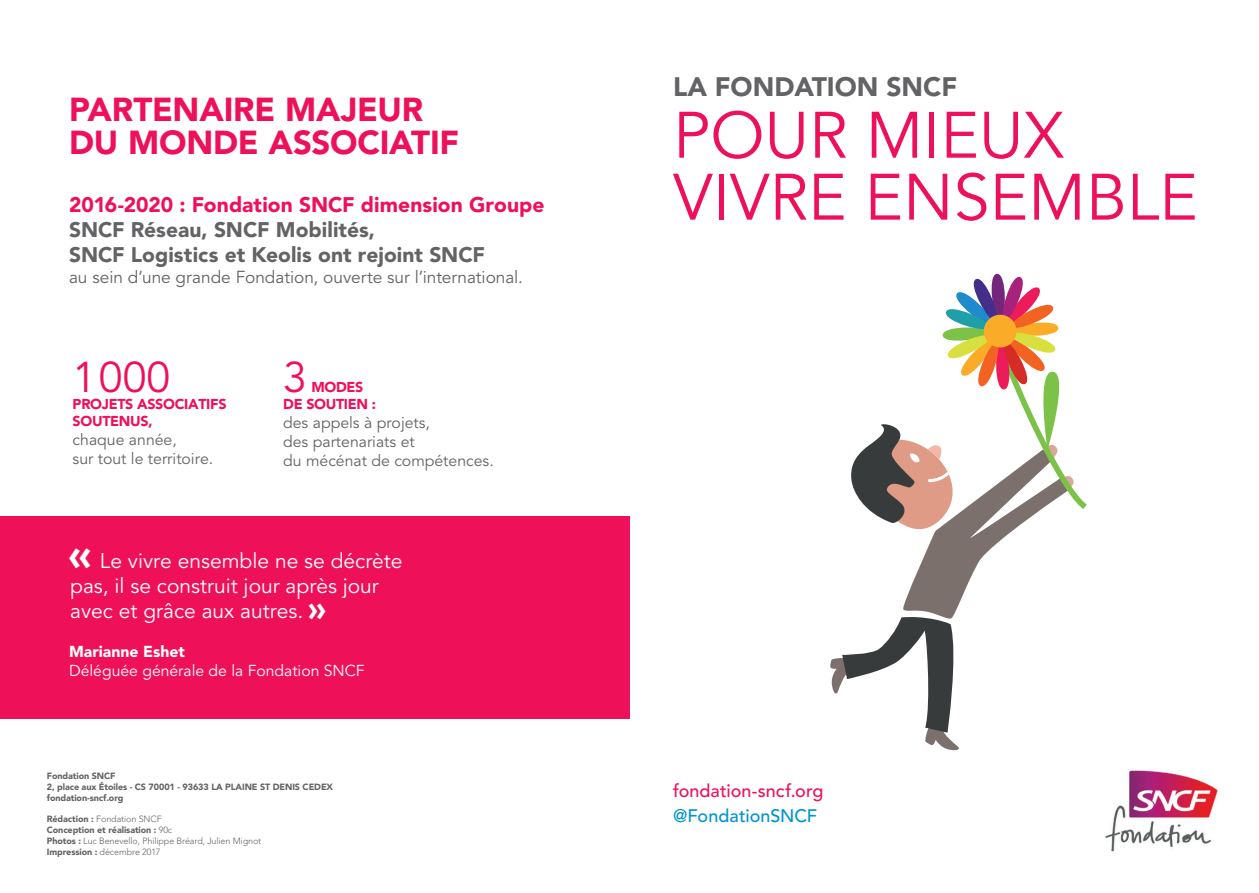
<style>
.page{position:relative;width:1259px;height:893px;background:#fff}
.page>*{position:absolute;margin:0;border:0;box-sizing:border-box;transform-origin:0 0}
.t1{font:64.95px/61.9px "Avenir LT Std";color:#ee1059}
.t2{font:900 42.9px "Avenir LT Std";color:#fff}
.t3{font:42.75px "Avenir LT Std";color:#ee1059}
.t4{font:900 33.75px "Avenir LT Std";color:#fff}
.t5{font:900 33px/33px "Avenir LT Std";letter-spacing:-.005em;color:#ee1059}
.t6{font:900 26.55px "Avenir LT Std";color:#636366}
.t7{font:21px/25.2px "Avenir LT Std";color:#fff}
.t8{font:900 21px/25.2px "Avenir LT Std";color:#636366}
.t9{font:900 21px "Avenir LT Std";color:#ee1059}
.t10{font:500 18px "Avenir LT Std";letter-spacing:.005em;color:#ee1059}
.t11{font:500 18px "Avenir LT Std";letter-spacing:-.005em;color:#0093d0}
.t12{font:17.25px "Avenir LT Std";color:#636366}
.t13{font:15.9px/19px "Avenir LT Std";color:#636366}
.t14{font:15.75px "Avenir LT Std";color:#fff}
.t15{font:900 15.75px "Avenir LT Std";color:#fff}
.t16{font:900 14.25px/17.1px "Avenir LT Std";letter-spacing:-.02em;color:#ee1059}
.t17{font:300 9px/10.8px "Avenir LT Std";letter-spacing:-.01em;color:#636366}
.t18{font:900 9px/10.8px "Avenir LT Std";letter-spacing:-.01em;color:#636366}
.s1{font-weight:900}
</style>
<div class="page">
<div style="left:0;top:516px;width:629px;height:202px;background:#ee1059"></div>
<svg style="left:830px;top:273px;width:256px;height:478px"></svg>
<img style="left:1105px;top:770px;width:113px;height:81px">
<h3 class="t5" style="left:69px;top:93px;width:391px">PARTENAIRE MAJEUR<br>DU MONDE ASSOCIATIF</h3>
<h3 class="t9" style="left:69px;top:192px;width:477px">2016-2020 : Fondation SNCF dimension Groupe</h3>
<h3 class="t8" style="left:69px;top:217px;width:417px">SNCF Réseau, SNCF Mobilités,<br>SNCF Logistics et Keolis ont rejoint SNCF</h3>
<h3 class="t12" style="left:69px;top:267px;width:455px">au sein d’une grande Fondation, ouverte sur l’international.</h3>
<h3 class="t3" style="left:73px;top:352px;width:99px">1000</h3>
<h3 class="t16" style="left:73px;top:395px;width:155px">PROJETS ASSOCIATIFS<br>SOUTENUS,</h3>
<h3 class="t13" style="left:73px;top:430px;width:142px">chaque année,<br>sur tout le territoire.</h3>
<h3 class="t3" style="left:283px;top:352px;width:25px">3</h3>
<h3 class="t16" style="left:283px;top:378px;width:94px;text-indent:28px">MODES<br>DE SOUTIEN :</h3>
<h3 class="t13" style="left:283px;top:413px;width:212px">des appels à projets,<br>des partenariats et<br>du mécénat de compétences.</h3>
<h2 class="t2" style="left:68px;top:528px;width:25px">«</h2>
<h3 class="t7" style="left:70px;top:548px;width:334px;text-indent:30px">Le vivre ensemble ne se décrète pas, il se construit jour après jour avec et grâce aux autres.</h3>
<h3 class="t4" style="left:326px;top:636px;width:20px;rotate:-180deg">«</h3>
<h3 class="t15" style="left:69px;top:642px;width:117px">Marianne Eshet</h3>
<h3 class="t14" style="left:69px;top:662px;width:297px">Déléguée générale de la Fondation SNCF</h3>
<p class="t18" style="left:47px;top:770px;width:288px">Fondation SNCF<br>2, place aux Étoiles - CS 70001 - 93633 LA PLAINE ST DENIS CEDEX fondation-sncf.org</p>
<p class="t17" style="left:47px;top:814px;width:216px"><span class="s1">Rédaction :</span> Fondation SNCF<br><span class="s1">Conception et réalisation :</span> 90c<br><span class="s1">Photos :</span> Luc Benevello, Philippe Bréard, Julien Mignot <span class="s1">Impression :</span> décembre 2017</p>
<h3 class="t6" style="left:673px;top:70px;width:286px">LA FONDATION SNCF</h3>
<h1 class="t1" style="left:673px;top:106px;width:526px">POUR MIEUX<br>VIVRE ENSEMBLE</h1>
<h3 class="t10" style="left:673px;top:781px;width:152px">fondation-sncf.org</h3>
<h3 class="t11" style="left:673px;top:805px;width:146px">@FondationSNCF</h3>
</div>
